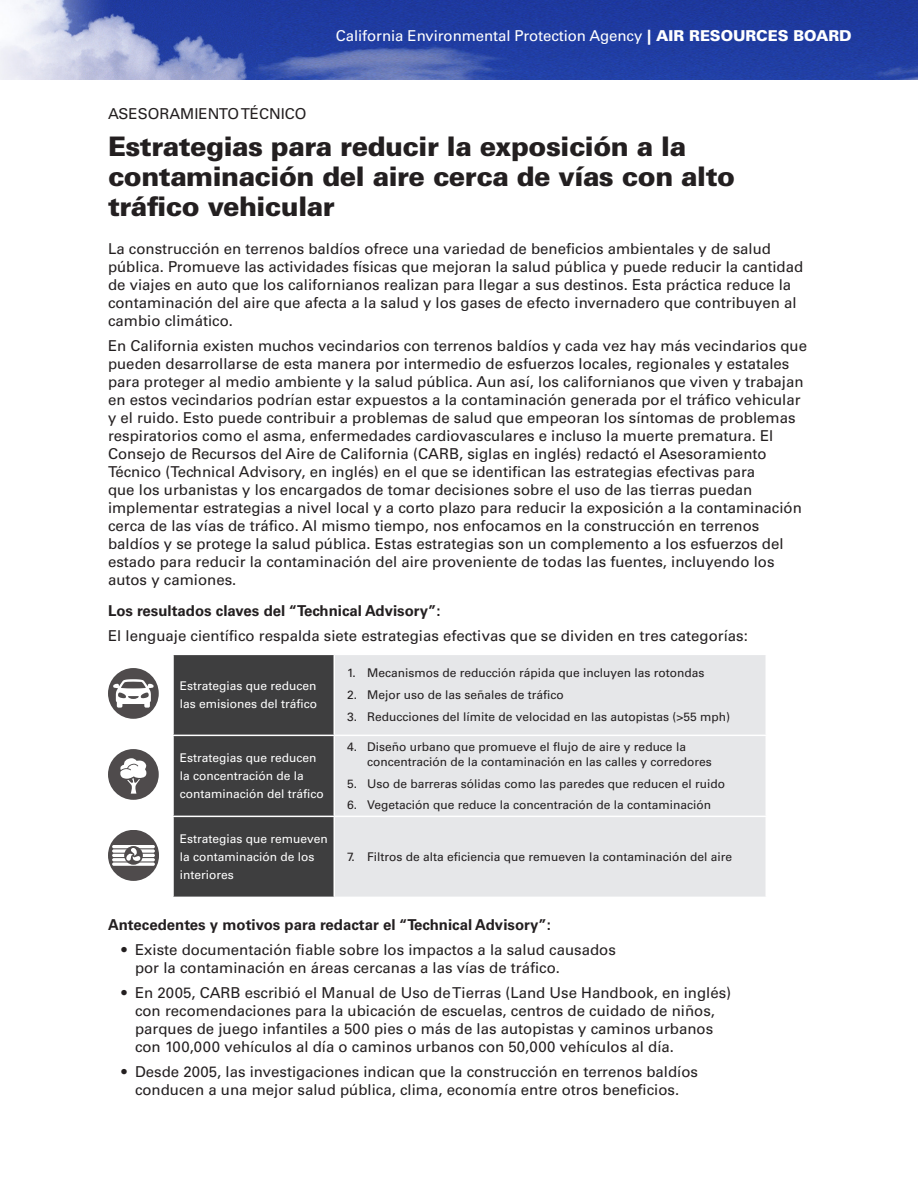
<style>
.page{position:relative;width:918px;height:1188px;background:#fff}
.page>*{position:absolute;margin:0;border:0;box-sizing:border-box;transform-origin:0 0}
.t1{font:900 27px/30px "Univers LT Std";letter-spacing:-.02em;color:#231f20}
.t2{font:15px/18px "Univers LT Std";color:#231f20}
.t3{font:700 15px "Univers LT Std";color:#231f20}
.t4{font:15px "Univers LT Std";letter-spacing:-.005em;color:#fff}
.t5{font:12px/15px "Univers LT Std";color:#231f20}
.Table_Header{font:12px/18px "Univers LT Std";color:#fff}
.s1{font-weight:900}
</style>
<div class="page">
<img style="left:0;top:0;width:918px;height:80px">
<div style="left:174px;top:655px;width:160px;height:242px;background:#3e3e3f"></div>
<div style="left:335px;top:655px;width:431px;height:242px;background:#e6e7e9"></div>
<hr style="left:172px;top:735px;width:162px;height:1px;background:#fff">
<hr style="left:334px;top:735px;width:433px;height:1px;background:#fff">
<hr style="left:172px;top:816px;width:162px;height:1px;background:#fff">
<hr style="left:334px;top:816px;width:433px;height:1px;background:#fff">
<svg style="left:108px;top:668px;width:51px;height:51px"></svg>
<svg style="left:108px;top:749px;width:51px;height:51px"></svg>
<svg style="left:108px;top:830px;width:51px;height:51px"></svg>
<hr style="left:112px;top:845px;width:43px;height:3px;background:#fff;border-radius:2px">
<svg style="left:112px;top:849px;width:43px;height:4px"></svg>
<hr style="left:112px;top:854px;width:43px;height:3px;background:#fff;border-radius:2px">
<hr style="left:112px;top:858px;width:43px;height:3px;background:#fff;border-radius:2px">
<svg style="left:112px;top:862px;width:43px;height:4px"></svg>
<svg style="left:124px;top:846px;width:19px;height:19px"></svg>
<svg style="left:125px;top:847px;width:16px;height:15px"></svg>
<p class="t4" style="left:336px;top:27px;width:517px">California Environmental Protection Agency <span class="s1">| AIR RESOURCES BOARD</span></p>
<p class="t2" style="left:108px;top:105px;width:200px">ASESORAMIENTO TÉCNICO</p>
<p class="t1" style="left:108px;top:131px;width:629px">Estrategias para reducir la exposición a la contaminación del aire cerca de vías con alto tráfico vehicular</p>
<p class="t2" style="left:108px;top:240px;width:697px">La construcción en terrenos baldíos ofrece una variedad de beneficios ambientales y de salud pública. Promueve las actividades físicas que mejoran la salud pública y puede reducir la cantidad de viajes en auto que los californianos realizan para llegar a sus destinos. Esta práctica reduce la contaminación del aire que afecta a la salud y los gases de efecto invernadero que contribuyen al cambio climático.</p>
<p class="t2" style="left:108px;top:336px;width:701px">En California existen muchos vecindarios con terrenos baldíos y cada vez hay más vecindarios que pueden desarrollarse de esta manera por intermedio de esfuerzos locales, regionales y estatales para proteger al medio ambiente y la salud pública. Aun así, los californianos que viven y trabajan en estos vecindarios podrían estar expuestos a la contaminación generada por el tráfico vehicular y el ruido. Esto puede contribuir a problemas de salud que empeoran los síntomas de problemas respiratorios como el asma, enfermedades cardiovasculares e incluso la muerte prematura. El Consejo de Recursos del Aire de California (CARB, siglas en inglés) redactó el Asesoramiento Técnico (Technical Advisory, en inglés) en el que se identifican las estrategias efectivas para<br>que los urbanistas y los encargados de tomar decisiones sobre el uso de las tierras puedan implementar estrategias a nivel local y a corto plazo para reducir la exposición a la contaminación cerca de las vías de tráfico. Al mismo tiempo, nos enfocamos en la construcción en terrenos baldíos y se protege la salud pública. Estas estrategias son un complemento a los esfuerzos del estado para reducir la contaminación del aire proveniente de todas las fuentes, incluyendo los autos y camiones.</p>
<p class="t3" style="left:108px;top:602px;width:334px">Los resultados claves del “Technical Advisory”:</p>
<p class="t2" style="left:108px;top:627px;width:641px">El lenguaje científico respalda siete estrategias efectivas que se dividen en tres categorías:</p>
<p class="Table_Header" style="left:180px;top:677px;width:139px">Estrategias que reducen las emisiones del tráfico</p>
<p class="t5" style="left:347px;top:666px;width:359px">1. Mecanismos de reducción rápida que incluyen las rotondas</p>
<p class="t5" style="left:347px;top:688px;width:218px">2. Mejor uso de las señales de tráfico</p>
<p class="t5" style="left:347px;top:709px;width:385px">3. Reducciones del límite de velocidad en las autopistas (&gt;55 mph)</p>
<p class="Table_Header" style="left:180px;top:749px;width:146px">Estrategias que reducen la concentración de la contaminación del tráfico</p>
<p class="t5" style="left:367px;top:739px;width:346px;text-indent:-20px">4. Diseño urbano que promueve el flujo de aire y reduce la concentración de la contaminación en las calles y corredores</p>
<p class="t5" style="left:347px;top:776px;width:380px">5. Uso de barreras sólidas como las paredes que reducen el ruido</p>
<p class="t5" style="left:347px;top:798px;width:366px">6. Vegetación que reduce la concentración de la contaminación</p>
<p class="Table_Header" style="left:180px;top:830px;width:150px">Estrategias que remueven la contaminación de los interiores</p>
<p class="t5" style="left:347px;top:850px;width:387px">7. Filtros de alta eficiencia que remueven la contaminación del aire</p>
<p class="t3" style="left:108px;top:916px;width:444px">Antecedentes y motivos para redactar el “Technical Advisory”:</p>
<p class="t2" style="left:135px;top:941px;width:482px;text-indent:-14px">• Existe documentación fiable sobre los impactos a la salud causados por la contaminación en áreas cercanas a las vías de tráfico.</p>
<p class="t2" style="left:135px;top:984px;width:598px;text-indent:-14px">• En 2005, CARB escribió el Manual de Uso de Tierras (Land Use Handbook, en inglés) con recomendaciones para la ubicación de escuelas, centros de cuidado de niños, parques de juego infantiles a 500 pies o más de las autopistas y caminos urbanos con 100,000 vehículos al día o caminos urbanos con 50,000 vehículos al día.</p>
<p class="t2" style="left:122px;top:1062px;width:578px;text-align:center">• Desde 2005, las investigaciones indican que la construcción en terrenos baldíos conducen a una mejor salud pública, clima, economía entre otros beneficios.</p>
</div>
